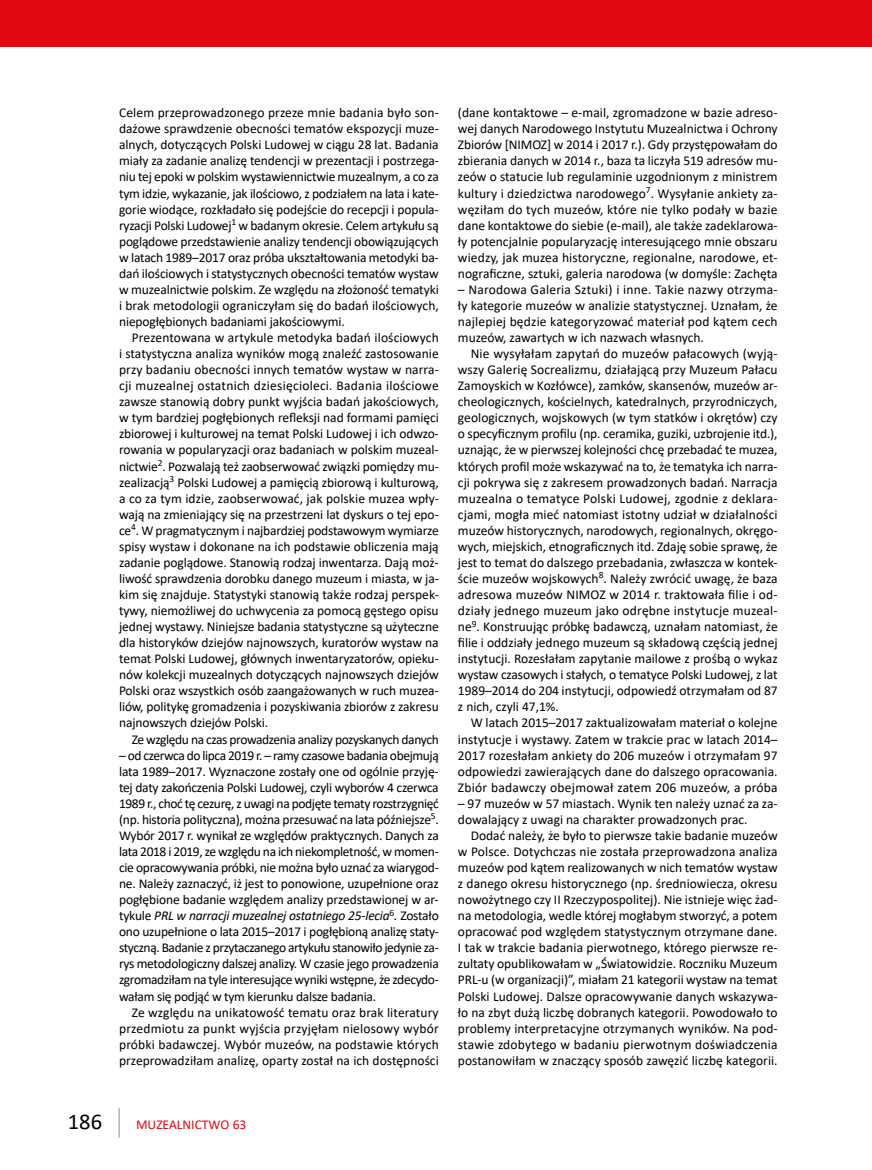
<style>
.page{position:relative;width:872px;height:1170px;background:#fff}
.page>*{position:absolute;margin:0;border:0;box-sizing:border-box;transform-origin:0 0}
.t1{font:22.5px "Calibri";color:#000}
.t2{font:13.5px/16px "Calibri";letter-spacing:-.005em;color:#000;text-align:justify}
.t3{font:13.5px "Calibri";letter-spacing:-.03em;color:#000}
.t4{font:13.5px "Calibri";color:#e30613}
.s1{font-style:italic}
</style>
<div class="page">
<hr style="left:118px;top:1107px;width:2px;height:30px;background:#b3b2b2">
<div style="left:0;top:0;width:872px;height:47px;background:#e30613"></div>
<p class="t2" style="left:119px;top:104px;width:321px">Celem przeprowadzonego przeze mnie badania było son&shy;dażowe sprawdzenie obecności tematów ekspozycji muze&shy;alnych, dotyczących Polski Ludowej w ciągu 28 lat. Badania miały za zadanie analizę tendencji w prezentacji i postrzega&shy;niu tej epoki w polskim wystawiennictwie muzealnym, a co za tym idzie, wykazanie, jak ilościowo, z podziałem na lata i kate&shy;gorie wiodące, rozkładało się podejście do recepcji i popula&shy;ryzacji Polski Ludowej<sup>1</sup> w badanym okresie. Celem artykułu są poglądowe przedstawienie analizy tendencji obowiązujących w latach 1989–2017 oraz próba ukształtowania metodyki ba&shy;dań ilościowych i statystycznych obecności tematów wystaw w muzealnictwie polskim. Ze względu na złożoność tematyki i brak metodologii ograniczyłam się do badań ilościowych, niepogłębionych badaniami jakościowymi.</p>
<p class="t2" style="left:119px;top:329px;width:321px;text-indent:13px">Prezentowana w artykule metodyka badań ilościowych i statystyczna analiza wyników mogą znaleźć zastosowanie przy badaniu obecności innych tematów wystaw w narra&shy;cji muzealnej ostatnich dziesięcioleci. Badania ilościowe zawsze stanowią dobry punkt wyjścia badań jakościowych, w tym bardziej pogłębionych refleksji nad formami pamięci zbiorowej i kulturowej na temat Polski Ludowej i ich odwzo&shy;rowania w popularyzacji oraz badaniach w polskim muzeal&shy;nictwie<sup>2</sup>. Pozwalają też zaobserwować związki pomiędzy mu&shy;zealizacją<sup>3</sup> Polski Ludowej a pamięcią zbiorową i kulturową, a co za tym idzie, zaobserwować, jak polskie muzea wpły&shy;wają na zmieniający się na przestrzeni lat dyskurs o tej epo&shy;ce<sup>4</sup>. W pragmatycznym i najbardziej podstawowym wymiarze spisy wystaw i dokonane na ich podstawie obliczenia mają zadanie poglądowe. Stanowią rodzaj inwentarza. Dają moż&shy;liwość sprawdzenia dorobku danego muzeum i miasta, w ja&shy;kim się znajduje. Statystyki stanowią także rodzaj perspek&shy;tywy, niemożliwej do uchwycenia za pomocą gęstego opisu jednej wystawy. Niniejsze badania statystyczne są użyteczne dla historyków dziejów najnowszych, kuratorów wystaw na temat Polski Ludowej, głównych inwentaryzatorów, opieku&shy;nów kolekcji muzealnych dotyczących najnowszych dziejów Polski oraz wszystkich osób zaangażowanych w ruch muzea&shy;liów, politykę gromadzenia i pozyskiwania zbiorów z zakresu najnowszych dziejów Polski.</p>
<p class="t3" style="left:132px;top:729px;width:308px">Ze względu na czas prowadzenia analizy pozyskanych danych</p>
<p class="t2" style="left:119px;top:746px;width:321px">– od czerwca do lipca 2019 r. – ramy czasowe badania obejmują lata 1989–2017. Wyznaczone zostały one od ogólnie przyję&shy;tej daty zakończenia Polski Ludowej, czyli wyborów 4 czerwca 1989 r., choć tę cezurę, z uwagi na podjęte tematy rozstrzygnięć (np. historia polityczna), można przesuwać na lata późniejsze<sup>5</sup>.<br>Wybór 2017 r. wynikał ze względów praktycznych. Danych za lata 2018 i 2019, ze względu na ich niekompletność, w momen&shy;cie opracowywania próbki, nie można było uznać za wiarygod&shy;ne. Należy zaznaczyć, iż jest to ponowione, uzupełnione oraz pogłębione badanie względem analizy przedstawionej w ar&shy;tykule <span class="s1">PRL w narracji muzealnej ostatniego 25</span>-<span class="s1">lecia</span><sup>6</sup><span class="s1">.</span> Zostało ono uzupełnione o lata 2015–2017 i pogłębioną analizę staty&shy;styczną. Badanie z przytaczanego artykułu stanowiło jedynie za&shy;rys metodologiczny dalszej analizy. W czasie jego prowadzenia zgromadziłam na tyle interesujące wyniki wstępne, że zdecydo&shy;wałam się podjąć w tym kierunku dalsze badania.</p>
<p class="t2" style="left:119px;top:1003px;width:321px;text-indent:13px">Ze względu na unikatowość tematu oraz brak literatury przedmiotu za punkt wyjścia przyjęłam nielosowy wybór próbki badawczej. Wybór muzeów, na podstawie których przeprowadziłam analizę, oparty został na ich dostępności</p>
<h1 class="t1" style="left:68px;top:1105px;width:36px">186</h1>
<p class="t4" style="left:136px;top:1115px;width:112px">MUZEALNICTWO 63</p>
<p class="t2" style="left:458px;top:104px;width:321px">(dane kontaktowe – e-mail, zgromadzone w bazie adreso&shy;wej danych Narodowego Instytutu Muzealnictwa i Ochrony Zbiorów [NIMOZ] w 2014 i 2017 r.). Gdy przystępowałam do zbierania danych w 2014 r., baza ta liczyła 519 adresów mu&shy;zeów o statucie lub regulaminie uzgodnionym z ministrem kultury i dziedzictwa narodowego<sup>7</sup>. Wysyłanie ankiety za&shy;węziłam do tych muzeów, które nie tylko podały w bazie dane kontaktowe do siebie (e-mail), ale także zadeklarowa&shy;ły potencjalnie popularyzację interesującego mnie obszaru wiedzy, jak muzea historyczne, regionalne, narodowe, et&shy;nograficzne, sztuki, galeria narodowa (w domyśle: Zachęta</p>
<p class="t2" style="left:458px;top:281px;width:321px">– Narodowa Galeria Sztuki) i inne. Takie nazwy otrzyma&shy;ły kategorie muzeów w analizie statystycznej. Uznałam, że najlepiej będzie kategoryzować materiał pod kątem cech muzeów, zawartych w ich nazwach własnych.</p>
<p class="t2" style="left:458px;top:345px;width:321px;text-indent:13px">Nie wysyłałam zapytań do muzeów pałacowych (wyją&shy;wszy Galerię Socrealizmu, działającą przy Muzeum Pałacu Zamoyskich w Kozłówce), zamków, skansenów, muzeów ar&shy;cheologicznych, kościelnych, katedralnych, przyrodniczych, geologicznych, wojskowych (w tym statków i okrętów) czy o specyficznym profilu (np. ceramika, guziki, uzbrojenie itd.), uznając, że w pierwszej kolejności chcę przebadać te muzea, których profil może wskazywać na to, że tematyka ich narra&shy;cji pokrywa się z zakresem prowadzonych badań. Narracja muzealna o tematyce Polski Ludowej, zgodnie z deklara&shy;cjami, mogła mieć natomiast istotny udział w działalności muzeów historycznych, narodowych, regionalnych, okręgo&shy;wych, miejskich, etnograficznych itd. Zdaję sobie sprawę, że jest to temat do dalszego przebadania, zwłaszcza w kontek&shy;ście muzeów wojskowych<sup>8</sup>. Należy zwrócić uwagę, że baza adresowa muzeów NIMOZ w 2014 r. traktowała filie i od&shy;działy jednego muzeum jako odrębne instytucje muzeal&shy;ne<sup>9</sup>. Konstruując próbkę badawczą, uznałam natomiast, że filie i oddziały jednego muzeum są składową częścią jednej instytucji. Rozesłałam zapytanie mailowe z prośbą o wykaz wystaw czasowych i stałych, o tematyce Polski Ludowej, z lat 1989–2014 do 204 instytucji, odpowiedź otrzymałam od 87 z nich, czyli 47,1%.</p>
<p class="t2" style="left:458px;top:714px;width:321px;text-indent:13px">W latach 2015–2017 zaktualizowałam materiał o kolejne instytucje i wystawy. Zatem w trakcie prac w latach 2014– 2017 rozesłałam ankiety do 206 muzeów i otrzymałam 97 odpowiedzi zawierających dane do dalszego opracowania.<br>Zbiór badawczy obejmował zatem 206 muzeów, a próba</p>
<p class="t2" style="left:458px;top:794px;width:321px">– 97 muzeów w 57 miastach. Wynik ten należy uznać za za&shy;dowalający z uwagi na charakter prowadzonych prac.</p>
<p class="t2" style="left:458px;top:827px;width:321px;text-indent:13px">Dodać należy, że było to pierwsze takie badanie muzeów w Polsce. Dotychczas nie została przeprowadzona analiza muzeów pod kątem realizowanych w nich tematów wystaw z danego okresu historycznego (np. średniowiecza, okresu nowożytnego czy II Rzeczypospolitej). Nie istnieje więc żad&shy;na metodologia, wedle której mogłabym stworzyć, a potem opracować pod względem statystycznym otrzymane dane.<br>I tak w trakcie badania pierwotnego, którego pierwsze re&shy;zultaty opublikowałam w „Światowidzie. Roczniku Muzeum PRL-u (w organizacji)”, miałam 21 kategorii wystaw na temat Polski Ludowej. Dalsze opracowywanie danych wskazywa&shy;ło na zbyt dużą liczbę dobranych kategorii. Powodowało to problemy interpretacyjne otrzymanych wyników. Na pod&shy;stawie zdobytego w badaniu pierwotnym doświadczenia postanowiłam w znaczący sposób zawęzić liczbę kategorii.</p>
</div>
